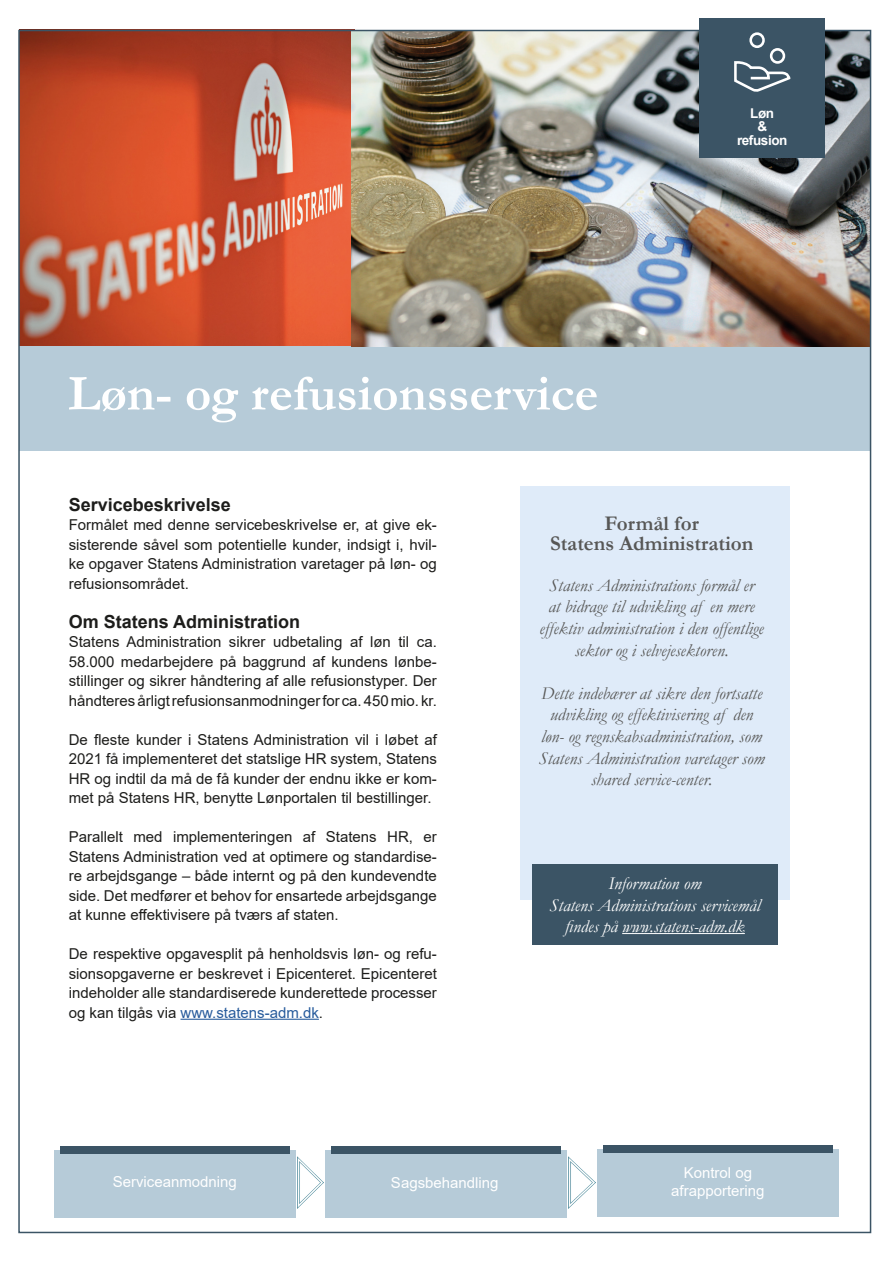
<style>
.page{position:relative;width:893px;height:1263px;background:#fff}
.page>*{position:absolute;margin:0;border:0;box-sizing:border-box;transform-origin:0 0}
.Titel_Servicebeskriv{font:700 51px "Garamond";color:#fff}
.Mellemrubrik_Service{font:700 21px/19.5px "Garamond";color:#575756;text-align:center}
.Formåls_boks{font:italic 18px/21.6px "Garamond";color:#575756;text-align:center}
.Mørk_grå_firkant{font:italic 18px/21.6px "Garamond";color:#fff;text-align:center}
.Mellemrubrik_Service-2{font:700 18px "Arial";color:#1d1d1b}
.Brødtekst_Servicebes{font:15px/19.5px "Arial";color:#1d1d1b;text-align:justify}
.t1{font:15px/18px "Arial";color:#fff;text-align:center}
.t2{font:700 13.5px/13.5px "Arial";letter-spacing:-.03em;color:#fff;text-align:center}
.s1{color:#275b9c}
</style>
<div class="page">
<img style="left:21px;top:33px;width:334px;height:314px">
<div style="left:20px;top:347px;width:850px;height:104px;background:#b6cbd8"></div>
<img style="left:351px;top:33px;width:517px;height:313px">
<hr style="left:181px;top:1019px;width:138px;height:1px;background:#275b9c">
<div style="left:520px;top:486px;width:270px;height:414px;background:#dfebf9"></div>
<div style="left:532px;top:864px;width:245px;height:81px;background:#3b5465"></div>
<hr style="left:622px;top:933px;width:123px;height:1px;background:#fff">
<div style="left:54px;top:1150px;width:242px;height:68px;background:#b6cbd8"></div>
<div style="left:60px;top:1146px;width:230px;height:7px;background:#3b5465"></div>
<div style="left:325px;top:1150px;width:242px;height:68px;background:#b6cbd8"></div>
<div style="left:331px;top:1146px;width:230px;height:8px;background:#3b5465"></div>
<div style="left:597px;top:1149px;width:242px;height:68px;background:#b6cbd8"></div>
<div style="left:603px;top:1145px;width:230px;height:7px;background:#3b5465"></div>
<img style="left:297px;top:1156px;width:27px;height:53px">
<img style="left:569px;top:1157px;width:26px;height:51px">
<div style="left:699px;top:18px;width:126px;height:139px;background:#3b5465"></div>
<div style="left:770px;top:48px;width:15px;height:16px;border:3px solid #fff;border-radius:50%"></div>
<div style="left:749px;top:32px;width:16px;height:16px;border:3px solid #fff;border-radius:50%"></div>
<svg style="left:734px;top:60px;width:57px;height:32px"></svg>
<h1 class="Titel_Servicebeskriv" style="left:68px;top:359px;width:532px">Løn- og refusionsservice</h1>
<p class="t2" style="left:737px;top:106px;width:52px">Løn<br>&amp; refusion</p>
<h2 class="Mellemrubrik_Service-2" style="left:69px;top:492px;width:164px">Servicebeskrivelse</h2>
<p class="Brødtekst_Servicebes" style="left:69px;top:515px;width:370px">Formålet med denne servicebeskrivelse er, at give ek&shy;sisterende såvel som potentielle kunder, indsigt i, hvil&shy;ke opgaver Statens Administration varetager på løn- og refusionsområdet.</p>
<h2 class="Mellemrubrik_Service-2" style="left:69px;top:609px;width:233px">Om Statens Administration</h2>
<p class="Brødtekst_Servicebes" style="left:69px;top:632px;width:370px">Statens Administration sikrer udbetaling af løn til ca.<br>58.000 medarbejdere på baggrund af kundens lønbe&shy;stillinger og sikrer håndtering af alle refusionstyper. Der håndteres årligt refusionsanmodninger for ca. 450 mio. kr.</p>
<p class="Brødtekst_Servicebes" style="left:69px;top:729px;width:370px">De fleste kunder i Statens Administration vil i løbet af 2021 få implementeret det statslige HR system, Statens HR og indtil da må de få kunder der endnu ikke er kom&shy;met på Statens HR, benytte Lønportalen til bestillinger.</p>
<p class="Brødtekst_Servicebes" style="left:69px;top:827px;width:370px">Parallelt med implementeringen af Statens HR, er Statens Administration ved at optimere og standardise&shy;re arbejdsgange – både internt og på den kundevendte side. Det medfører et behov for ensartede arbejdsgange at kunne effektivisere på tværs af staten.</p>
<p class="Brødtekst_Servicebes" style="left:69px;top:944px;width:370px">De respektive opgavesplit på henholdsvis løn- og refu&shy;sionsopgaverne er beskrevet i Epicenteret. Epicenteret indeholder alle standardiserede kunderettede processer og kan tilgås via <span class="s1">www.statens-adm.dk</span>.</p>
<h2 class="Mellemrubrik_Service" style="left:550px;top:514px;width:205px">Formål for<br>Statens Administration</h2>
<p class="Formåls_boks" style="left:540px;top:574px;width:226px">Statens Administrations formål er<br>at bidrage til udvikling af en mere effektiv administration i den offentlige sektor og i selvejesektoren.</p>
<p class="Formåls_boks" style="left:539px;top:682px;width:227px">Dette indebærer at sikre den fortsatte udvikling og effektivisering af den løn- og regnskabsadministration, som Statens Administration varetager som shared service-center.</p>
<p class="Mørk_grå_firkant" style="left:550px;top:872px;width:212px">Information om<br>Statens Administrations servicemål findes på www.statens-adm.dk</p>
<p class="t1" style="left:113px;top:1173px;width:126px">Serviceanmodning</p>
<p class="t1" style="left:391px;top:1173px;width:109px">Sagsbehandling</p>
<p class="t1" style="left:671px;top:1164px;width:95px">Kontrol og afrapportering</p>
</div>
